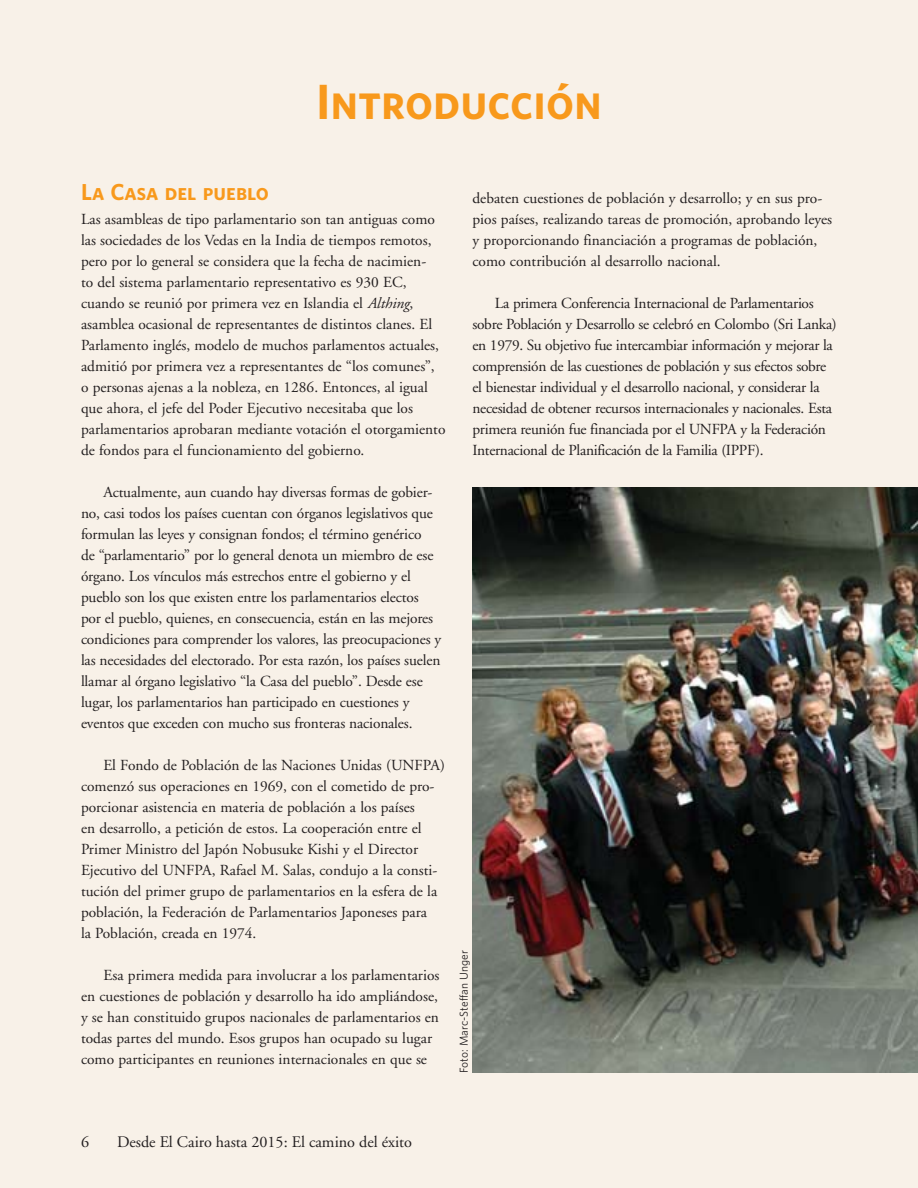
<style>
.page{position:relative;width:918px;height:1188px;background:#f8f1e8}
.page>*{position:absolute;margin:0;border:0;box-sizing:border-box;transform-origin:0 0}
.t1{font:45px "UNFPA Bold SC";color:#f8991c}
.t2{font:21px "UNFPA Bold SC";color:#f8991c}
.t3{font:16.2px "Adobe Garamond";color:#231f20}
.t4{font:15.3px/21px "Adobe Garamond";color:#231f20}
.t5{font:15.3px/21px "Adobe Garamond";letter-spacing:-.02em;color:#231f20}
.t6{font:10.5px "UNFPA Text";color:#231f20}
.s1{font-style:italic}
</style>
<div class="page">
<img style="left:472px;top:488px;width:446px;height:585px">
<h1 class="t1" style="left:316px;top:77px;width:287px">Introducción</h1>
<h2 class="t2" style="left:81px;top:181px;width:189px">La Casa del pueblo</h2>
<p class="t4" style="left:81px;top:210px;width:366px">Las asambleas de tipo parlamentario son tan antiguas como las sociedades de los Vedas en la India de tiempos remotos, pero por lo general se considera que la fecha de nacimien-<br>to del sistema parlamentario representativo es 930 EC, cuando se reunió por primera vez en Islandia el <span class="s1">Althing</span>, asamblea ocasional de representantes de distintos clanes. El Parlamento inglés, modelo de muchos parlamentos actuales, admitió por primera vez a representantes de “los comunes”, o personas ajenas a la nobleza, en 1286. Entonces, al igual que ahora, el jefe del Poder Ejecutivo necesitaba que los parlamentarios aprobaran mediante votación el otorgamiento de fondos para el funcionamiento del gobierno.</p>
<p class="t4" style="left:81px;top:483px;width:362px;text-indent:22px">Actualmente, aun cuando hay diversas formas de gobier&shy;no, casi todos los países cuentan con órganos legislativos que formulan las leyes y consignan fondos; el término genérico<br>de “parlamentario” por lo general denota un miembro de ese órgano. Los vínculos más estrechos entre el gobierno y el pueblo son los que existen entre los parlamentarios electos por el pueblo, quienes, en consecuencia, están en las mejores condiciones para comprender los valores, las preocupaciones y las necesidades del electorado. Por esta razón, los países suelen llamar al órgano legislativo “la Casa del pueblo”. Desde ese lugar, los parlamentarios han participado en cuestiones y eventos que exceden con mucho sus fronteras nacionales.</p>
<p class="t4" style="left:81px;top:756px;width:366px;text-indent:22px">El Fondo de Población de las Naciones Unidas (UNFPA) comenzó sus operaciones en 1969, con el cometido de pro&shy;porcionar asistencia en materia de población a los países<br>en desarrollo, a petición de estos. La cooperación entre el Primer Ministro del Japón Nobusuke Kishi y el Director Ejecutivo del UNFPA, Rafael M. Salas, condujo a la consti&shy;tución del primer grupo de parlamentarios en la esfera de la población, la Federación de Parlamentarios Japoneses para<br>la Población, creada en 1974.</p>
<p class="t4" style="left:81px;top:966px;width:360px;text-indent:22px">Esa primera medida para involucrar a los parlamentarios en cuestiones de población y desarrollo ha ido ampliándose, y se han constituido grupos nacionales de parlamentarios en todas partes del mundo. Esos grupos han ocupado su lugar como participantes en reuniones internacionales en que se</p>
<p class="t4" style="left:472px;top:189px;width:361px">debaten cuestiones de población y desarrollo; y en sus pro&shy;pios países, realizando tareas de promoción, aprobando leyes y proporcionando financiación a programas de población, como contribución al desarrollo nacional.</p>
<p class="t5" style="left:472px;top:294px;width:366px;text-indent:22px">La primera Conferencia Internacional de Parlamentarios sobre Población y Desarrollo se celebró en Colombo (Sri Lanka) en 1979. Su objetivo fue intercambiar información y mejorar la comprensión de las cuestiones de población y sus efectos sobre el bienestar individual y el desarrollo nacional, y considerar la necesidad de obtener recursos internacionales y nacionales. Esta primera reunión fue financiada por el UNFPA y la Federación Internacional de Planificación de la Familia (IPPF).</p>
<p class="t6" style="left:459px;top:1073px;width:124px;rotate:-90deg">Foto: Marc-Steffan Unger</p>
<p class="t3" style="left:81px;top:1136px;width:10px">6</p>
<p class="t3" style="left:117px;top:1136px;width:297px">Desde El Cairo hasta 2015: El camino del éxito</p>
</div>
